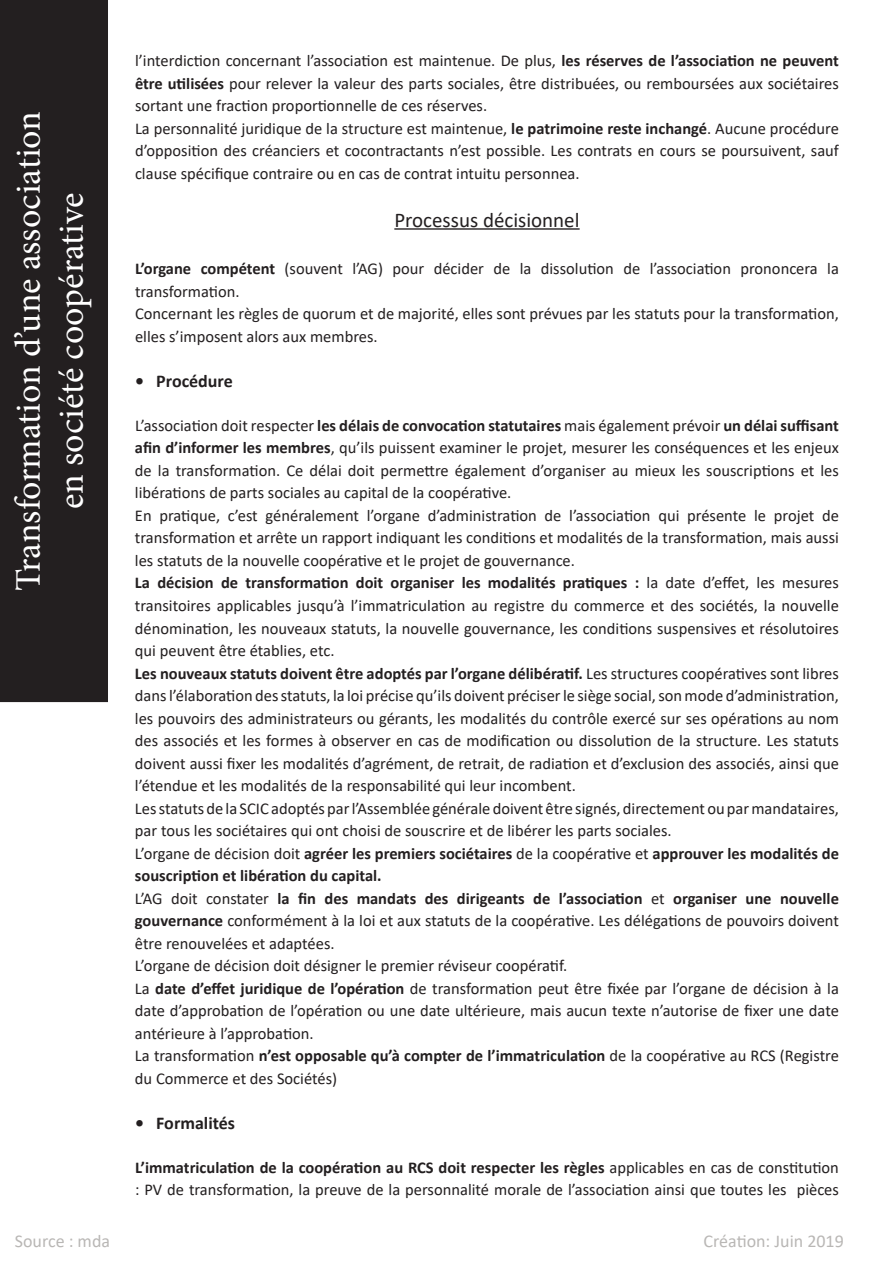
<style>
.page{position:relative;width:893px;height:1263px;background:#fff}
.page>*{position:absolute;margin:0;border:0;box-sizing:border-box;transform-origin:0 0}
.t1{font:36px/43.2px "Minion Pro";color:#fff;text-align:center}
.t2{font:21px "Calibri";color:#231f20}
.t3{font:18px "Calibri";color:#b9b7b5}
.t4{font:700 18px "Calibri";color:#231f20}
.t5{font:16.5px/22.5px "Calibri";color:#231f20}
.s1{font-weight:700}
</style>
<div class="page">
<div style="left:1px;top:1px;width:106px;height:700px;background:#231f20"></div>
<div style="left:0;top:0;width:108px;height:702px;border:2px solid #231f20"></div>
<hr style="left:394px;top:228px;width:186px;height:2px;background:#231f20">
<h1 class="t1" style="left:7px;top:591px;width:482px;rotate:-90deg">Transformation d’une association en société coopérative</h1>
<p class="t5" style="left:135px;top:49px;width:705px">l’interdiction concernant l’association est maintenue. De plus, <span class="s1">les réserves de l’association ne peuvent être utilisées</span> pour relever la valeur des parts sociales, être distribuées, ou remboursées aux sociétaires sortant une fraction proportionnelle de ces réserves.<br>La personnalité juridique de la structure est maintenue, <span class="s1">le patrimoine reste inchangé</span>. Aucune procédure d’opposition des créanciers et cocontractants n’est possible. Les contrats en cours se poursuivent, sauf clause spécifique contraire ou en cas de contrat intuitu personnea.</p>
<p class="t2" style="left:394px;top:205px;width:187px">Processus décisionnel</p>
<p class="t5" style="left:135px;top:257px;width:705px"><span class="s1">L’organe compétent</span> (souvent l’AG) pour décider de la dissolution de l’association prononcera la transformation.<br>Concernant les règles de quorum et de majorité, elles sont prévues par les statuts pour la transformation, elles s’imposent alors aux membres.</p>
<p class="t4" style="left:135px;top:368px;width:99px">• Procédure</p>
<p class="t5" style="left:135px;top:414px;width:705px">L’association doit respecter <span class="s1">les délais de convocation statutaires</span> mais également prévoir <span class="s1">un délai suffisant afin d’informer les membres</span>, qu’ils puissent examiner le projet, mesurer les conséquences et les enjeux de la transformation. Ce délai doit permettre également d’organiser au mieux les souscriptions et les libérations de parts sociales au capital de la coopérative.<br>En pratique, c’est généralement l’organe d’administration de l’association qui présente le projet de transformation et arrête un rapport indiquant les conditions et modalités de la transformation, mais aussi les statuts de la nouvelle coopérative et le projet de gouvernance.<br><span class="s1">La décision de transformation doit organiser les modalités pratiques :</span> la date d’effet, les mesures transitoires applicables jusqu’à l’immatriculation au registre du commerce et des sociétés, la nouvelle dénomination, les nouveaux statuts, la nouvelle gouvernance, les conditions suspensives et résolutoires qui peuvent être établies, etc.<br><span class="s1">Les nouveaux statuts doivent être adoptés par l’organe délibératif.</span> Les structures coopératives sont libres dans l’élaboration des statuts, la loi précise qu’ils doivent préciser le siège social, son mode d’administration, les pouvoirs des administrateurs ou gérants, les modalités du contrôle exercé sur ses opérations au nom des associés et les formes à observer en cas de modification ou dissolution de la structure. Les statuts doivent aussi fixer les modalités d’agrément, de retrait, de radiation et d’exclusion des associés, ainsi que l’étendue et les modalités de la responsabilité qui leur incombent.<br>Les statuts de la SCIC adoptés par l’Assemblée générale doivent être signés, directement ou par mandataires, par tous les sociétaires qui ont choisi de souscrire et de libérer les parts sociales.<br>L’organe de décision doit <span class="s1">agréer les premiers sociétaires</span> de la coopérative et <span class="s1">approuver les modalités de souscription et libération du capital.<br></span>L’AG doit constater <span class="s1">la fin des mandats des dirigeants de l’association</span> et <span class="s1">organiser une nouvelle gouvernance</span> conformément à la loi et aux statuts de la coopérative. Les délégations de pouvoirs doivent être renouvelées et adaptées.<br>L’organe de décision doit désigner le premier réviseur coopératif.<br>La <span class="s1">date d’effet juridique de l’opération</span> de transformation peut être fixée par l’organe de décision à la date d’approbation de l’opération ou une date ultérieure, mais aucun texte n’autorise de fixer une date antérieure à l’approbation.<br>La transformation <span class="s1">n’est opposable qu’à compter de l’immatriculation</span> de la coopérative au RCS (Registre du Commerce et des Sociétés)</p>
<p class="t4" style="left:135px;top:1110px;width:102px">• Formalités</p>
<p class="t5" style="left:135px;top:1155px;width:705px"><span class="s1">L’immatriculation de la coopération au RCS doit respecter les règles</span> applicables en cas de constitution : PV de transformation, la preuve de la personnalité morale de l’association ainsi que toutes les pièces</p>
<p class="t3" style="left:15px;top:1229px;width:97px">Source : mda</p>
<p class="t3" style="left:704px;top:1229px;width:142px">Création: Juin 2019</p>
</div>
